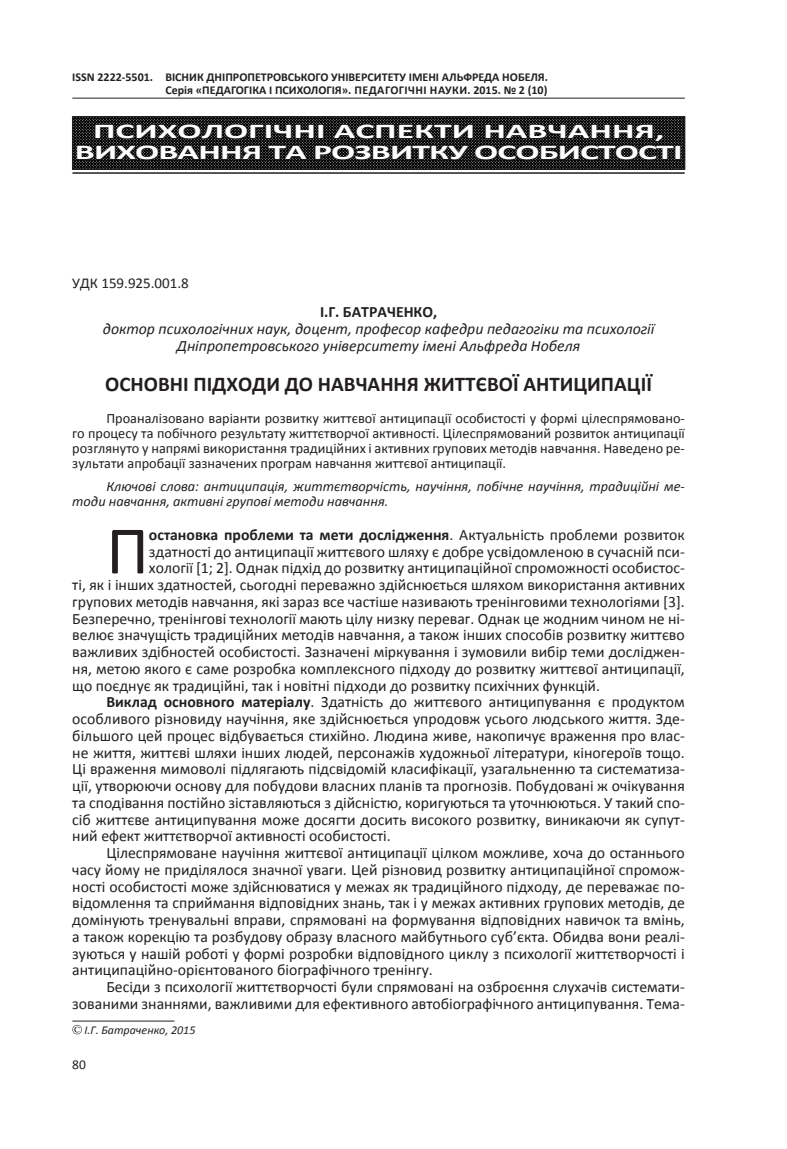
<style>
.page{position:relative;width:787px;height:1149px;background:#fff}
.page>*{position:absolute;margin:0;border:0;box-sizing:border-box;transform-origin:0 0}
.t1{font:68.55px "Calibri";color:#231f20}
.t2{font:700 21px "Calibri";letter-spacing:-.025em;color:#fff;scale:1.7 1}
.t3{font:700 21px "Calibri";color:#231f20}
.t4{font:15.75px "Calibri";color:#231f20}
.t5{font:italic 15.75px/16.8px "Calibri";color:#231f20;text-align:center}
.t6{font:700 15.75px "Calibri";color:#231f20}
.t7{font:15px "Calibri";color:#231f20}
.t8{font:14.25px/15px "Calibri";color:#231f20;text-align:justify}
.t9{font:italic 14.25px/15px "Calibri";color:#231f20}
.t10{font:13.5px "Calibri";color:#231f20}
.t11{font:700 12px "Calibri";color:#231f20}
.t12{font:700 12px "Calibri";letter-spacing:.04em;color:#231f20}
.t13{font:italic 12px "Calibri";color:#231f20}
.s1{font-weight:400}
.s2{font-weight:700}
</style>
<div class="page">
<hr style="left:72px;top:98px;width:613px;height:1px;background:#231f20">
<img style="left:74px;top:119px;width:609px;height:48px">
<div style="left:72px;top:117px;width:613px;height:52px;border:1px solid #231f20"></div>
<hr style="left:72px;top:172px;width:612px;height:2px;background:#231f20">
<svg style="left:76px;top:118px;width:605px;height:44px;background:#1f1e1e"></svg>
<hr style="left:72px;top:1020px;width:102px;height:1px;background:#231f20">
<svg style="left:72px;top:1024px;width:10px;height:9px"></svg>
<p class="t11" style="left:72px;top:69px;width:107px">ISSN 2222-5501. ВІСНИК</p>
<p class="t11" style="left:206px;top:69px;width:8px">ДНІПРОПЕ</p>
<p class="t11" style="left:261px;top:69px;width:35px">ТРО ВСЬКОГО</p>
<p class="t11" style="left:331px;top:69px;width:32px">УНІВЕРСИ</p>
<p class="t11" style="left:382px;top:69px;width:98px">ТЕТУ ІМЕНІ АЛЬФРЕДА</p>
<p class="t11" style="left:502px;top:69px;width:47px">НОБЕЛЯ.</p>
<p class="t11" style="left:165px;top:82px;width:45px">Серія «ПЕДАГОГІКА</p>
<p class="t11" style="left:269px;top:82px;width:14px">І ПСИ</p>
<p class="t12" style="left:297px;top:82px;width:252px">ХОЛОГІЯ». педагогічні науки. 2015. № 2 (10)</p>
<h2 class="t2" style="left:93px;top:118px;width:13px">ПСИ</h2>
<h2 class="t2" style="left:158px;top:118px;width:50px">ХОЛОГІЧНІ</h2>
<h2 class="t2" style="left:334px;top:118px;width:13px">АСПЕК</h2>
<h2 class="t2" style="left:434px;top:118px;width:80px">ТИ НАВЧАНН</h2>
<h2 class="t2" style="left:634px;top:118px;width:19px">Я,</h2>
<h2 class="t2" style="left:75px;top:139px;width:74px">ВИХОВАНН</h2>
<h2 class="t2" style="left:242px;top:139px;width:122px">Я ТА РОЗВИТКУ</h2>
<h2 class="t2" style="left:474px;top:139px;width:14px">ОСО</h2>
<h2 class="t2" style="left:539px;top:139px;width:83px">БИСТОСТІ</h2>
<p class="t7" style="left:72px;top:273px;width:118px">УДК 159.925.001.8</p>
<p class="t6" style="left:320px;top:302px;width:119px">І.Г. Батраченко,</p>
<p class="t5" style="left:103px;top:320px;width:553px">доктор психологічних наук, доцент, професор кафедри педагогіки та психології<br>Дніпропетровського університету імені Альфреда Нобеля</p>
<h2 class="t3" style="left:105px;top:370px;width:14px">ОСНО</h2>
<h2 class="t3" style="left:158px;top:370px;width:95px">ВНІ ПІДХОДИ</h2>
<h2 class="t3" style="left:285px;top:370px;width:85px">ДО НАВЧАНН</h2>
<h2 class="t3" style="left:407px;top:370px;width:166px">Я ЖИТТЄВої АНТИЦИПАЦІЇ</h2>
<p class="t8" style="left:72px;top:410px;width:614px;text-indent:34px">Проаналізовано варіанти розвитку життєвої антиципації особистості у формі цілеспрямовано&shy;го процесу та побічного результату життєтворчої активності. Цілеспрямований розвиток антиципації розглянуто у напрямі використання традиційних і активних групових методів навчання. Наведено ре&shy;зультати апробації зазначених програм навчання життєвої антиципації.</p>
<p class="t9" style="left:72px;top:478px;width:614px;text-indent:34px">Ключові слова: антиципація, життєтворчість, научіння, побічне научіння, традиційні ме&shy;тоди навчання, активні групові методи навчання.</p>
<h1 class="t1" style="left:106px;top:507px;width:44px">П</h1>
<p class="t6" style="left:149px;top:524px;width:537px">остановка проблеми та мети дослідження<span class="s1">. Актуальність проблеми розвиток</span></p>
<p class="t4" style="left:149px;top:541px;width:537px">здатності до антиципації життєвого шляху є добре усвідомленою в сучасній пси-</p>
<p class="t4" style="left:149px;top:558px;width:537px">хології [1; 2]. Однак підхід до розвитку антиципаційної спроможності особистос-</p>
<p class="t4" style="left:72px;top:574px;width:614px">ті, як і інших здатностей, сьогодні переважно здійснюється шляхом використання активних</p>
<p class="t4" style="left:72px;top:591px;width:614px">групових методів навчання, які зараз все частіше називають тренінговими технологіями [3].</p>
<p class="t4" style="left:72px;top:608px;width:614px">Безперечно, тренінгові технології мають цілу низку переваг. Однак це жодним чином не ні-</p>
<p class="t4" style="left:72px;top:625px;width:614px">велює значущість традиційних методів навчання, а також інших способів розвитку життєво</p>
<p class="t4" style="left:72px;top:641px;width:614px">важливих здібностей особистості. Зазначені міркування і зумовили вибір теми досліджен-</p>
<p class="t4" style="left:72px;top:658px;width:614px">ня, метою якого є саме розробка комплексного підходу до розвитку життєвої антиципації,</p>
<p class="t4" style="left:72px;top:675px;width:529px">що поєднує як традиційні, так і новітні підходи до розвитку психічних функцій.</p>
<p class="t4" style="left:106px;top:692px;width:580px"><span class="s2">Виклад основного матеріалу</span>. Здатність до життєвого антиципування є продуктом</p>
<p class="t4" style="left:72px;top:708px;width:614px">особливого різновиду научіння, яке здійснюється упродовж усього людського життя. Зде-</p>
<p class="t4" style="left:72px;top:725px;width:614px">більшого цей процес відбувається стихійно. Людина живе, накопичує враження про влас-</p>
<p class="t4" style="left:72px;top:742px;width:614px">не життя, життєві шляхи інших людей, персонажів художньої літератури, кіногероїв тощо.</p>
<p class="t4" style="left:72px;top:759px;width:614px">Ці враження мимоволі підлягають підсвідомій класифікації, узагальненню та систематиза-</p>
<p class="t4" style="left:72px;top:775px;width:614px">ції, утворюючи основу для побудови власних планів та прогнозів. Побудовані ж очікування</p>
<p class="t4" style="left:72px;top:792px;width:614px">та сподівання постійно зіставляються з дійсністю, коригуються та уточнюються. У такий спо-</p>
<p class="t4" style="left:72px;top:809px;width:614px">сіб життєве антиципування може досягти досить високого розвитку, виникаючи як супут-</p>
<p class="t4" style="left:72px;top:825px;width:320px">ний ефект життєтворчої активності особистості.</p>
<p class="t4" style="left:106px;top:842px;width:580px">Цілеспрямоване научіння життєвої антиципації цілком можливе, хоча до останнього</p>
<p class="t4" style="left:72px;top:859px;width:614px">часу йому не приділялося значної уваги. Цей різновид розвитку антиципаційної спромож-</p>
<p class="t4" style="left:72px;top:876px;width:614px">ності особистості може здійснюватися у межах як традиційного підходу, де переважає по-</p>
<p class="t4" style="left:72px;top:892px;width:614px">відомлення та сприймання відповідних знань, так і у межах активних групових методів, де</p>
<p class="t4" style="left:72px;top:909px;width:614px">домінують тренувальні вправи, спрямовані на формування відповідних навичок та вмінь,</p>
<p class="t4" style="left:72px;top:926px;width:614px">а також корекцію та розбудову образу власного майбутнього суб’єкта. Обидва вони реалі-</p>
<p class="t4" style="left:72px;top:943px;width:614px">зуються у нашій роботі у формі розробки відповідного циклу з психології життєтворчості і</p>
<p class="t4" style="left:72px;top:959px;width:362px">антиципаційно-орієнтованого біографічного тренінгу.</p>
<p class="t4" style="left:106px;top:976px;width:580px">Бесіди з психології життєтворчості були спрямовані на озброєння слухачів системати-</p>
<p class="t4" style="left:72px;top:993px;width:614px">зованими знаннями, важливими для ефективного автобіографічного антиципування. Тема-</p>
<p class="t13" style="left:85px;top:1021px;width:112px">І.Г. Батраченко, 2015</p>
<p class="t10" style="left:72px;top:1055px;width:15px">80</p>
</div>
